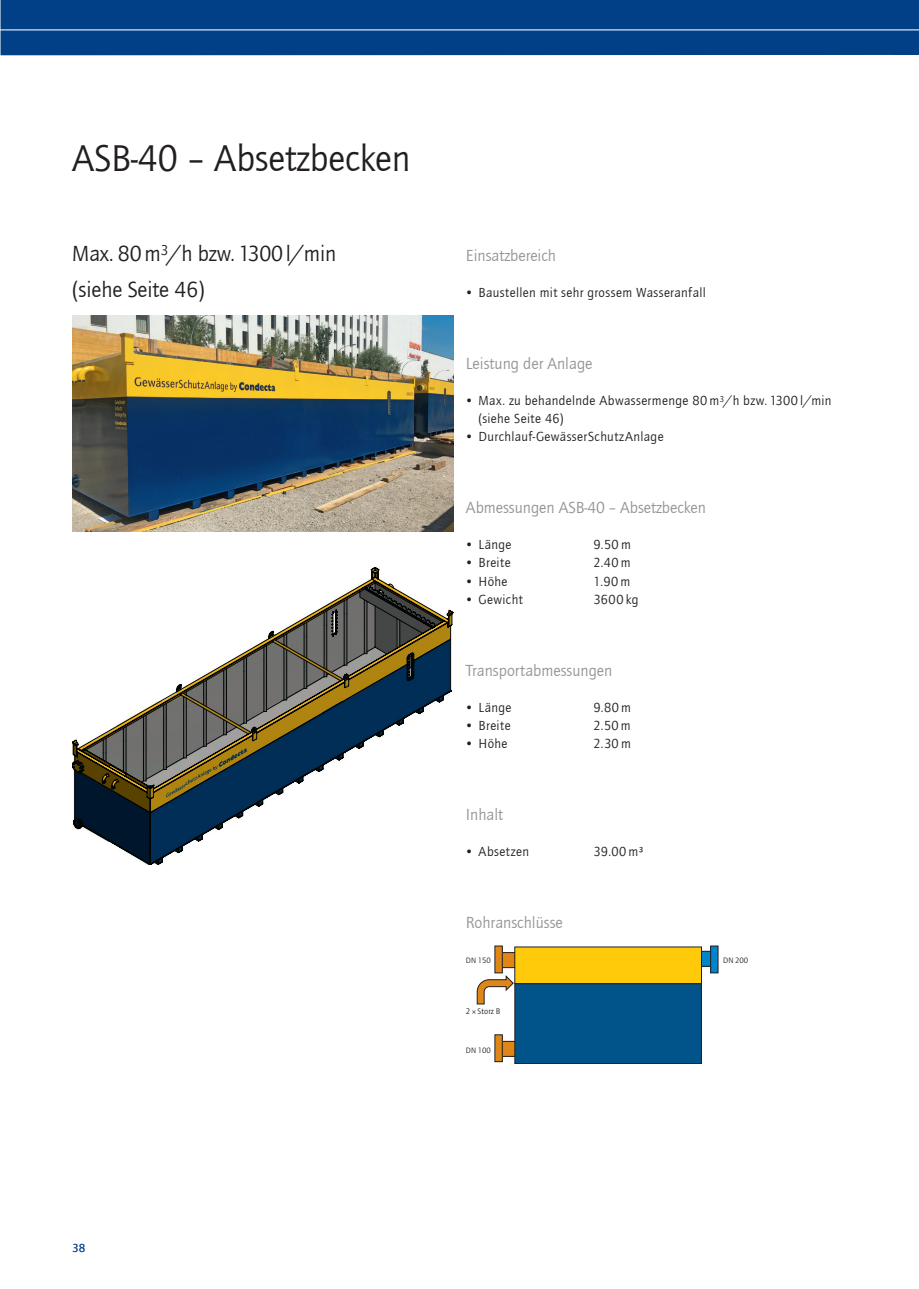
<style>
.page{position:relative;width:919px;height:1289px;background:#fff}
.page>*{position:absolute;margin:0;border:0;box-sizing:border-box;transform-origin:0 0}
.t1{font:38.25px "Quay Sans ITC Com";color:#231f20}
.t2{font:22.5px/36px "Quay Sans ITC Com";letter-spacing:-.005em;color:#231f20}
.t3{font:16.5px "Quay Sans ITC Com";color:#939598}
.t4{font:13.5px/18px "Quay Sans ITC Com";letter-spacing:.025em;color:#231f20}
.t5{font:500 12px "Quay Sans ITC Com";color:#014086}
.t6{font:8.25px "AT Quay Sans";letter-spacing:.005em;color:#231f20}
.t7{font:7.8px "AT Quay Sans";letter-spacing:-.005em;color:#231f20}
</style>
<div class="page">
<div style="left:1px;top:0;width:917px;height:55px;background:#014086"></div>
<hr style="left:0;top:29px;width:918px;height:1px;background:#fff">
<div style="left:687px;top:951px;width:23px;height:15px;background:#0084ca"></div>
<div style="left:687px;top:950px;width:24px;height:16px;border:1px solid #231f20"></div>
<div style="left:710px;top:946px;width:8px;height:26px;background:#0084ca"></div>
<div style="left:710px;top:945px;width:8px;height:28px;border:1px solid #231f20"></div>
<svg style="left:476px;top:975px;width:38px;height:29px"></svg>
<div style="left:502px;top:1041px;width:23px;height:15px;background:#df8619"></div>
<div style="left:502px;top:1041px;width:24px;height:15px;border:1px solid #231f20"></div>
<div style="left:495px;top:1034px;width:7px;height:27px;background:#df8619"></div>
<div style="left:502px;top:952px;width:23px;height:15px;background:#df8619"></div>
<div style="left:502px;top:952px;width:24px;height:15px;border:1px solid #231f20"></div>
<div style="left:495px;top:946px;width:7px;height:26px;background:#df8619"></div>
<div style="left:514px;top:946px;width:187px;height:37px;background:#feca0a"></div>
<div style="left:514px;top:983px;width:187px;height:80px;background:#01548a"></div>
<div style="left:514px;top:983px;width:187px;height:80px;border:1px solid #231f20"></div>
<svg style="left:72px;top:567px;width:381px;height:202px"></svg>
<svg style="left:74px;top:605px;width:377px;height:234px"></svg>
<svg style="left:103px;top:602px;width:340px;height:262px"></svg>
<img style="left:72px;top:315px;width:381px;height:216px">
<h1 class="t1" style="left:72px;top:136px;width:339px">ASB-40 – Absetzbecken</h1>
<h2 class="t2" style="left:72px;top:236px;width:265px">Max. 80m<sup>3</sup>/h bzw. 1300l/min (siehe Seite 46)</h2>
<p class="t3" style="left:466px;top:246px;width:92px">Einsatzbereich</p>
<p class="t4" style="left:466px;top:284px;width:241px">• Baustellen mit sehr grossem Wasseranfall</p>
<p class="t3" style="left:466px;top:354px;width:128px">Leistung der Anlage</p>
<p class="t4" style="left:478px;top:392px;width:354px;text-indent:-13px">• Max. zu behandelnde Abwassermenge 80 m<sup>3</sup>/h bzw. 1300 l/min (siehe Seite 46)</p>
<p class="t4" style="left:466px;top:428px;width:199px">• Durchlauf-GewässerSchutzAnlage</p>
<p class="t3" style="left:466px;top:498px;width:241px">Abmessungen ASB-40 – Absetzbecken</p>
<p class="t4" style="left:466px;top:536px;width:47px">• Länge</p>
<p class="t4" style="left:593px;top:536px;width:39px">9.50 m</p>
<p class="t4" style="left:466px;top:554px;width:46px">• Breite</p>
<p class="t4" style="left:593px;top:554px;width:39px">2.40 m</p>
<p class="t4" style="left:466px;top:572px;width:43px">• Höhe</p>
<p class="t4" style="left:593px;top:572px;width:38px">1.90 m</p>
<p class="t4" style="left:466px;top:590px;width:58px">• Gewicht</p>
<p class="t4" style="left:593px;top:590px;width:46px">3600 kg</p>
<p class="t3" style="left:466px;top:660px;width:148px">Transportabmessungen</p>
<p class="t4" style="left:466px;top:698px;width:47px">• Länge</p>
<p class="t4" style="left:593px;top:698px;width:39px">9.80 m</p>
<p class="t4" style="left:466px;top:716px;width:46px">• Breite</p>
<p class="t4" style="left:593px;top:716px;width:39px">2.50 m</p>
<p class="t4" style="left:466px;top:734px;width:43px">• Höhe</p>
<p class="t4" style="left:593px;top:734px;width:39px">2.30 m</p>
<p class="t3" style="left:466px;top:804px;width:39px">Inhalt</p>
<p class="t4" style="left:466px;top:842px;width:65px">• Absetzen</p>
<p class="t4" style="left:593px;top:842px;width:51px">39.00 m³</p>
<p class="t3" style="left:466px;top:912px;width:98px">Rohranschlüsse</p>
<p class="t7" style="left:466px;top:955px;width:26px">DN 150</p>
<p class="t6" style="left:466px;top:1005px;width:36px">2× Storz B</p>
<p class="t7" style="left:466px;top:1046px;width:26px">DN 100</p>
<p class="t7" style="left:723px;top:955px;width:26px">DN 200</p>
<p class="t5" style="left:72px;top:1240px;width:15px">38</p>
</div>
